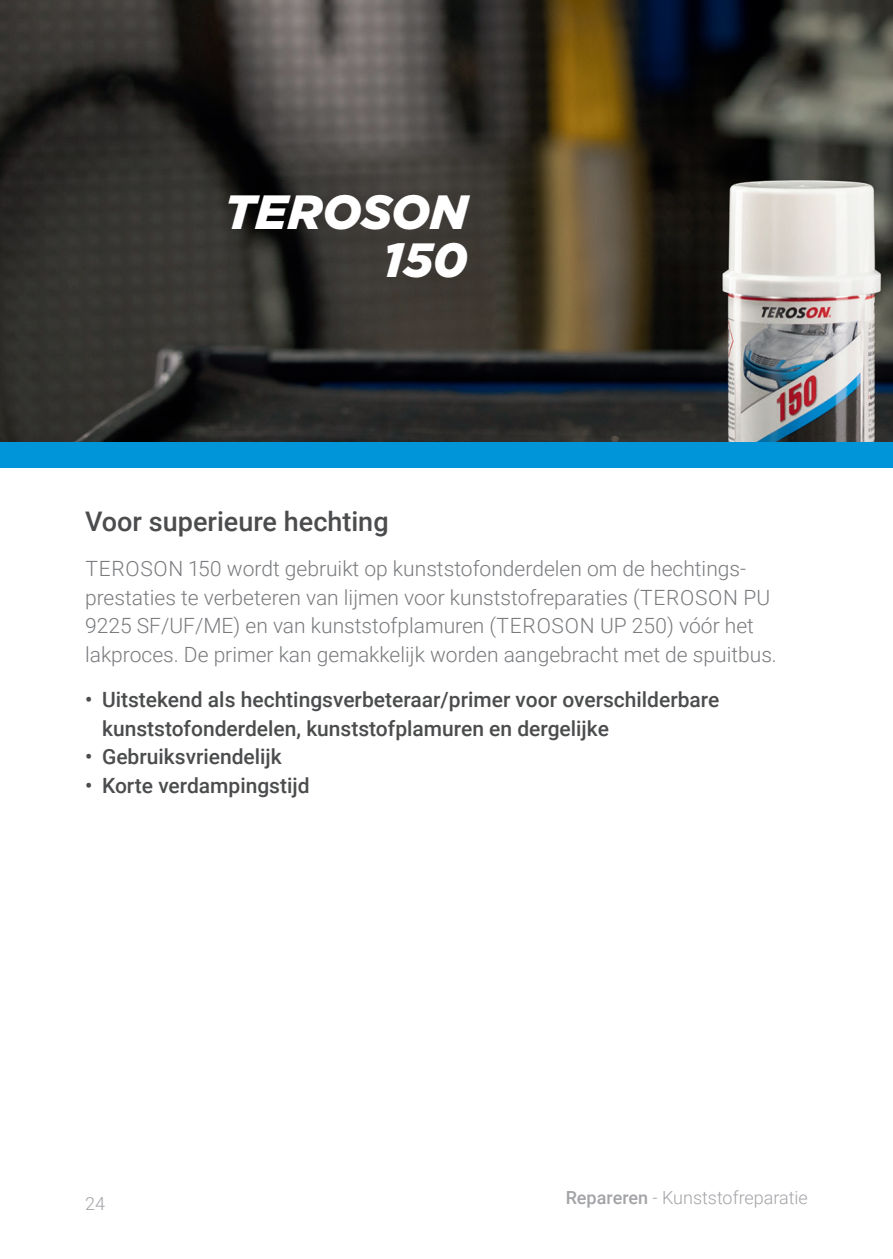
<style>
.page{position:relative;width:893px;height:1259px;background:#fff}
.page>*{position:absolute;margin:0;border:0;box-sizing:border-box;transform-origin:0 0}
.t1{font:italic 900 48px/48px "Gotham";color:#fff;text-align:right}
.t2{font:500 27px "Roboto";color:#4b4c4d}
.t3{font:300 21px/28.5px "Roboto";color:#797b7e}
.t4{font:500 21px/28.5px "Roboto";color:#4b4c4d}
.t5{font:300 18px "Roboto";color:#a3a4a8}
.s1{font-weight:500}
</style>
<div class="page">
<img style="left:0;top:0;width:893px;height:442px">
<div style="left:0;top:442px;width:893px;height:26px;background:#0095d9"></div>
<div style="left:216px;top:179px;width:291px;height:139px;background:#231f20;opacity:.25"></div>
<h1 class="t1" style="left:225px;top:188px;width:245px">TEROSON<br>150</h1>
<p class="t2" style="left:85px;top:502px;width:305px">Voor superieure hechting</p>
<p class="t3" style="left:85px;top:554px;width:693px">TEROSON 150 wordt gebruikt op kunststofonderdelen om de hechtings&shy;prestaties te verbeteren van lijmen voor kunststofreparaties (TEROSON PU 9225 SF/UF/ME) en van kunststofplamuren (TEROSON UP 250) vóór het lakproces. De primer kan gemakkelijk worden aangebracht met de spuitbus.</p>
<p class="t4" style="left:102px;top:685px;width:619px;text-indent:-17px">• Uitstekend als hechtingsverbeteraar/primer voor overschilderbare kunststofonderdelen, kunststofplamuren en dergelijke</p>
<p class="t4" style="left:85px;top:741px;width:198px">• Gebruiksvriendelijk</p>
<p class="t4" style="left:85px;top:770px;width:226px">• Korte verdampingstijd</p>
<p class="t5" style="left:85px;top:1190px;width:21px">24</p>
<p class="t5" style="left:566px;top:1185px;width:244px"><span class="s1">Repareren</span> - Kunststofreparatie</p>
</div>
